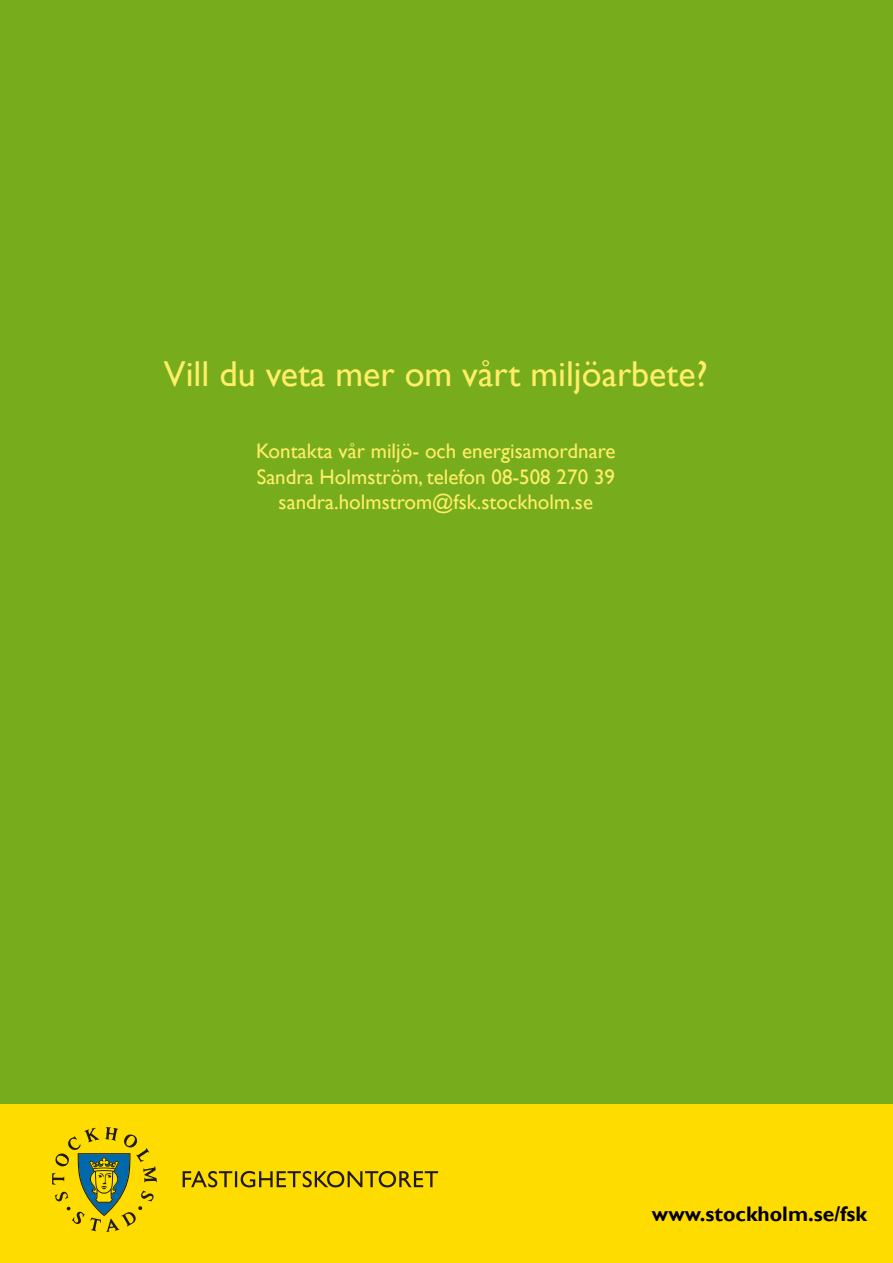
<style>
.page{position:relative;width:893px;height:1263px;background:#fff}
.page>*{position:absolute;margin:0;border:0;box-sizing:border-box;transform-origin:0 0}
.t1{font:36px "Gill Sans";color:#ffee67}
.t2{font:21px/25.2px "Gill Sans";color:#ffee67;text-align:center}
.t3{font:700 21px "Gill Sans";color:#000}
</style>
<div class="page">
<div style="left:0;top:0;width:893px;height:1119px;background:#77ad1c"></div>
<div style="left:0;top:1104px;width:893px;height:159px;background:#ffdc00"></div>
<svg style="left:52px;top:1127px;width:105px;height:105px"></svg>
<svg style="left:183px;top:1171px;width:255px;height:16px"></svg>
<h1 class="t1" style="left:164px;top:353px;width:545px">Vill du veta mer om vårt miljöarbete?</h1>
<p class="t2" style="left:256px;top:438px;width:361px">Kontakta vår miljö- och energisamordnare<br>Sandra Holmström, telefon 08-508 270 39 sandra.holmstrom@fsk.stockholm.se</p>
<p class="t3" style="left:652px;top:1201px;width:217px">www.stockholm.se/fsk</p>
</div>
